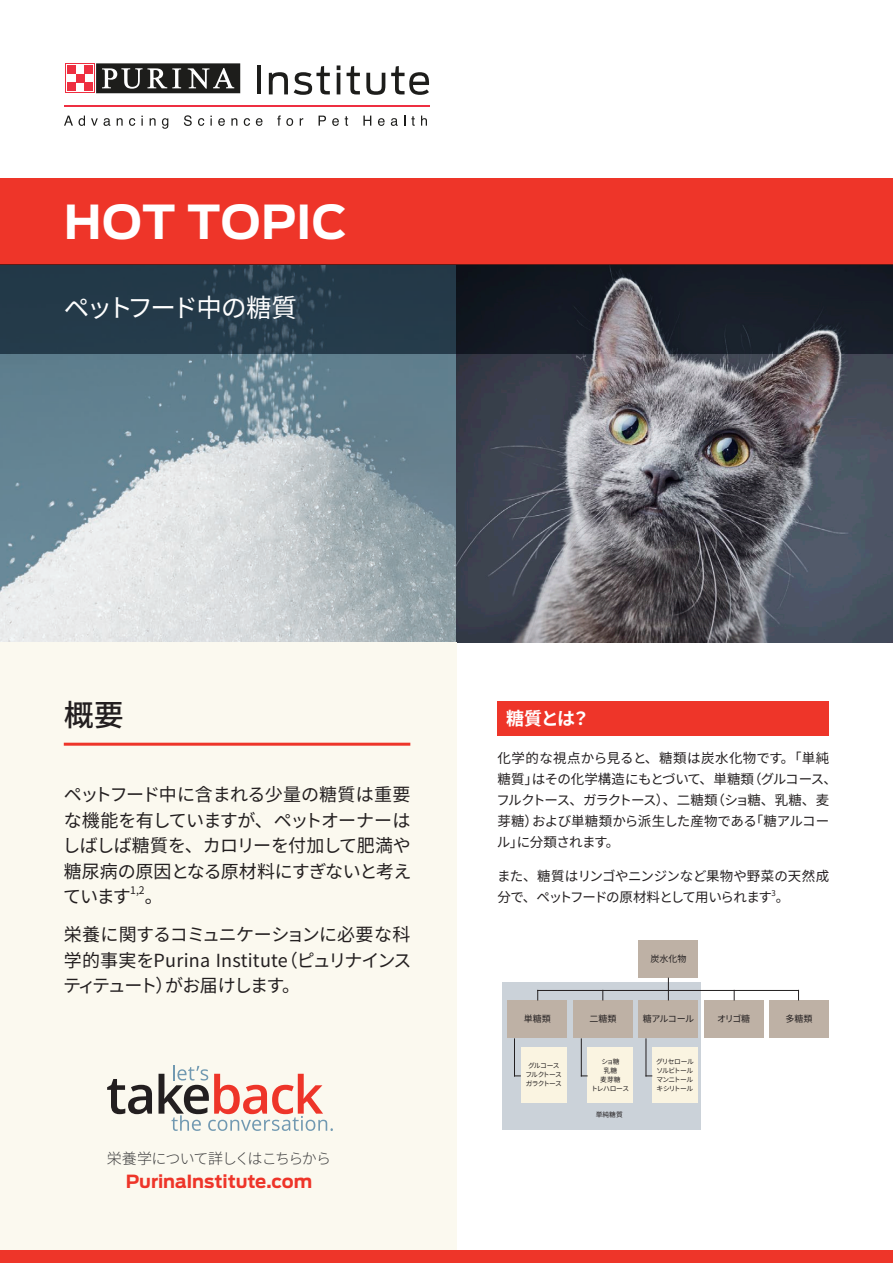
<style>
.page{position:relative;width:893px;height:1263px;background:#fff}
.page>*{position:absolute;margin:0;border:0;box-sizing:border-box;transform-origin:0 0}
.t1{font:700 46.5px "Antenna";letter-spacing:.01em;color:#fff}
.t2{font:500 30px "Noto Sans JP";color:#231f20}
.t3{font:25.5px "Noto Sans JP";letter-spacing:-.095em;color:#fff}
.t4{font:18px/25.5px "Noto Sans JP";letter-spacing:-.025em;color:#231f20}
.t5{font:700 18px "Antenna";letter-spacing:-.01em;color:#ee3529}
.t6{font:700 18px "Noto Sans JP";color:#fff}
.t7{font:300 15px "Noto Sans JP";letter-spacing:-.075em;color:#3e3e3f}
.t8{font:13.5px/21px "Noto Sans JP";letter-spacing:-.03em;color:#231f20}
.t9{font:10.5px "Noto Sans JP";color:#231f20}
.t10{font:9px "Noto Sans JP";color:#231f20}
.t11{font:7.8px "Noto Sans JP";color:#231f20}
.t12{font:6.75px/9px "Noto Sans JP";letter-spacing:-.09em;color:#231f20;text-align:justify}
.t13{font:6.75px/9px "Noto Sans JP";letter-spacing:-.11em;color:#231f20;text-align:center}
.t14{font:6.75px/9px "Noto Sans JP";letter-spacing:-.06em;color:#231f20;text-align:center}
</style>
<div class="page">
<img style="left:0;top:353px;width:457px;height:289px">
<img style="left:457px;top:353px;width:436px;height:289px">
<svg style="left:0;top:265px;width:893px;height:88px;background:#233847"></svg>
<div style="left:0;top:179px;width:893px;height:86px;background:#ee3529"></div>
<div style="left:0;top:642px;width:457px;height:621px;background:#fbf9ef"></div>
<svg style="left:107px;top:1079px;width:45px;height:35px"></svg>
<svg style="left:159px;top:1065px;width:174px;height:66px"></svg>
<hr style="left:64px;top:105px;width:365px;height:1px;background:#ee2f41">
<hr style="left:257px;top:65px;width:3px;height:29px;background:#1d1d1b">
<svg style="left:269px;top:72px;width:19px;height:22px"></svg>
<svg style="left:294px;top:66px;width:36px;height:29px"></svg>
<hr style="left:337px;top:73px;width:3px;height:21px;background:#1d1d1b">
<svg style="left:337px;top:65px;width:3px;height:5px"></svg>
<svg style="left:347px;top:66px;width:13px;height:28px"></svg>
<svg style="left:366px;top:73px;width:19px;height:22px"></svg>
<svg style="left:391px;top:66px;width:38px;height:29px"></svg>
<svg style="left:64px;top:116px;width:9px;height:10px"></svg>
<svg style="left:79px;top:116px;width:6px;height:10px"></svg>
<svg style="left:91px;top:118px;width:7px;height:8px"></svg>
<svg style="left:104px;top:118px;width:6px;height:8px"></svg>
<svg style="left:117px;top:118px;width:6px;height:8px"></svg>
<svg style="left:129px;top:118px;width:6px;height:8px"></svg>
<svg style="left:141px;top:116px;width:2px;height:10px"></svg>
<svg style="left:150px;top:118px;width:6px;height:8px"></svg>
<svg style="left:162px;top:118px;width:6px;height:11px"></svg>
<svg style="left:184px;top:115px;width:8px;height:11px"></svg>
<svg style="left:198px;top:118px;width:6px;height:8px"></svg>
<svg style="left:210px;top:116px;width:2px;height:10px"></svg>
<svg style="left:218px;top:118px;width:7px;height:8px"></svg>
<svg style="left:231px;top:118px;width:6px;height:8px"></svg>
<svg style="left:244px;top:118px;width:6px;height:8px"></svg>
<svg style="left:256px;top:118px;width:6px;height:8px"></svg>
<svg style="left:277px;top:115px;width:16px;height:11px"></svg>
<svg style="left:300px;top:118px;width:3px;height:8px"></svg>
<svg style="left:319px;top:116px;width:7px;height:10px"></svg>
<svg style="left:332px;top:118px;width:7px;height:8px"></svg>
<svg style="left:345px;top:116px;width:3px;height:10px"></svg>
<svg style="left:363px;top:116px;width:8px;height:10px"></svg>
<svg style="left:378px;top:118px;width:7px;height:8px"></svg>
<svg style="left:391px;top:118px;width:7px;height:8px"></svg>
<svg style="left:411px;top:116px;width:4px;height:10px"></svg>
<svg style="left:421px;top:116px;width:6px;height:10px"></svg>
<svg style="left:96px;top:64px;width:145px;height:30px"></svg>
<div style="left:65px;top:64px;width:30px;height:29px;background:#ee2f41"></div>
<div style="left:96px;top:64px;width:144px;height:29px;background:#1d1d1b"></div>
<svg style="left:102px;top:68px;width:79px;height:21px"></svg>
<svg style="left:188px;top:68px;width:46px;height:21px"></svg>
<div style="left:66px;top:64px;width:28px;height:28px;background:#fff"></div>
<div style="left:67px;top:83px;width:9px;height:8px;background:#ee2f41"></div>
<div style="left:84px;top:83px;width:9px;height:8px;background:#ee2f41"></div>
<div style="left:76px;top:74px;width:8px;height:9px;background:#ee2f41"></div>
<div style="left:67px;top:66px;width:9px;height:8px;background:#ee2f41"></div>
<div style="left:84px;top:66px;width:9px;height:8px;background:#ee2f41"></div>
<div style="left:502px;top:982px;width:199px;height:148px;background:#cbd2d9"></div>
<div style="left:638px;top:940px;width:60px;height:38px;background:#beb1a5"></div>
<div style="left:638px;top:1000px;width:60px;height:38px;background:#beb1a5"></div>
<div style="left:573px;top:1000px;width:60px;height:38px;background:#beb1a5"></div>
<div style="left:507px;top:1000px;width:60px;height:38px;background:#beb1a5"></div>
<div style="left:521px;top:1047px;width:45px;height:55px;background:#faf4e1"></div>
<div style="left:588px;top:1047px;width:45px;height:55px;background:#faf4e1"></div>
<div style="left:652px;top:1047px;width:45px;height:55px;background:#faf4e1"></div>
<div style="left:704px;top:1000px;width:60px;height:38px;background:#beb1a5"></div>
<div style="left:769px;top:1000px;width:60px;height:38px;background:#beb1a5"></div>
<svg style="left:668px;top:978px;width:1px;height:22px"></svg>
<hr style="left:514px;top:1038px;width:1px;height:38px;background:#231f20">
<hr style="left:581px;top:1038px;width:1px;height:38px;background:#231f20">
<hr style="left:645px;top:1038px;width:1px;height:38px;background:#231f20">
<hr style="left:537px;top:990px;width:262px;height:1px;background:#231f20">
<div style="left:0;top:1251px;width:893px;height:12px;background:#ee3529"></div>
<hr style="left:64px;top:743px;width:346px;height:3px;background:#ee3529">
<div style="left:497px;top:702px;width:332px;height:34px;background:#ee3529"></div>
<img style="left:457px;top:273px;width:436px;height:80px">
<h1 class="t1" style="left:64px;top:190px;width:285px">HOT TOPIC</h1>
<h3 class="t3" style="left:64px;top:293px;width:235px">ペットフード中の糖質</h3>
<h2 class="t2" style="left:64px;top:698px;width:61px">概要</h2>
<h3 class="t6" style="left:506px;top:708px;width:85px">糖質とは？</h3>
<p class="t8" style="left:496px;top:748px;width:342px">化学的な視点から見ると、糖類は炭水化物です。「単純糖質」はその化学構造にもとづいて、単糖類（グルコース、フルクトース、ガラクトース）、二糖類（ショ糖、乳糖、麦芽糖）および単糖類から派生した産物である「糖アルコール」に分類されます。</p>
<p class="t8" style="left:497px;top:866px;width:333px">また、糖質はリンゴやニンジンなど果物や野菜の天然成分で、ペットフードの原材料として用いられます。</p>
<h3 class="t4" style="left:62px;top:782px;width:351px;text-align:justify">ペットフード中に含まれる少量の糖質は重要な機能を有していますが、ペットオーナーはしばしば糖質を、カロリーを付加して肥満や糖尿病の原因となる原材料にすぎないと考えています</h3>
<p class="t9" style="left:130px;top:884px;width:16px">1,2</p>
<h3 class="t4" style="left:64px;top:878px;width:348px;line-height:38.2px;text-indent:81px">。<br>栄養に関するコミュニケーションに必要な科</h3>
<h3 class="t4" style="left:63px;top:948px;width:350px">学的事実をPurina Institute（ピュリナインスティテュート）がお届けします。</h3>
<p class="t11" style="left:771px;top:888px;width:6px">3</p>
<p class="t10" style="left:650px;top:953px;width:37px">炭水化物</p>
<p class="t7" style="left:107px;top:1150px;width:226px">栄養学について詳しくはこちらから</p>
<h3 class="t5" style="left:126px;top:1168px;width:188px">PurinaInstitute.com</h3>
<p class="t10" style="left:524px;top:1014px;width:28px">単糖類</p>
<p class="t10" style="left:590px;top:1014px;width:28px">二糖類</p>
<p class="t10" style="left:643px;top:1014px;width:53px">糖アルコール</p>
<p class="t13" style="left:525px;top:1061px;width:38px">グルコースフルクトースガラクトース</p>
<p class="t14" style="left:591px;top:1057px;width:39px">ショ糖<br>乳糖<br>麦芽糖<br>トレハロース</p>
<p class="t12" style="left:656px;top:1057px;width:39px">グリセロールソルビトールマンニトールキシリトール</p>
<p class="t12" style="left:596px;top:1110px;width:28px">単純糖質</p>
<p class="t10" style="left:717px;top:1014px;width:35px">オリゴ糖</p>
<p class="t10" style="left:785px;top:1014px;width:28px">多糖類</p>
</div>
